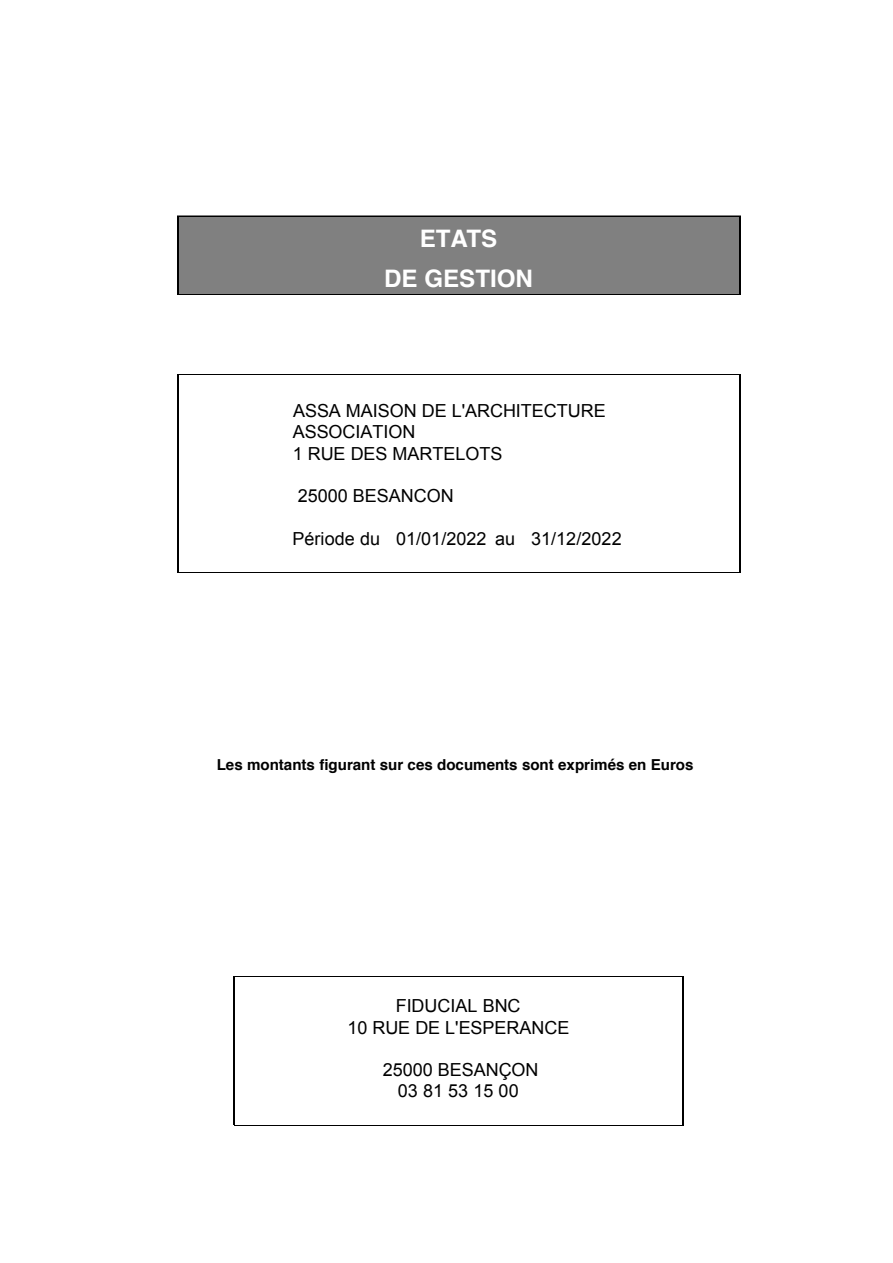
<style>
.page{position:relative;width:893px;height:1263px;background:#fff}
.page>*{position:absolute;margin:0;border:0;box-sizing:border-box;transform-origin:0 0}
.t1{font:700 24.15px/39.3px "Helvetica";color:#fff;text-align:center}
.t2{font:18px/21.3px "Arial";color:#000;text-align:center}
.t3{font:700 15.15px "Helvetica";color:#000}
</style>
<div class="page">
<div style="left:177px;top:216px;width:564px;height:39px;background:#808080"></div>
<div style="left:177px;top:255px;width:564px;height:39px;background:#808080"></div>
<hr style="left:177px;top:216px;width:1px;height:40px;background:#000">
<hr style="left:740px;top:216px;width:1px;height:40px;background:#000">
<hr style="left:177px;top:255px;width:1px;height:40px;background:#000">
<hr style="left:740px;top:255px;width:1px;height:40px;background:#000">
<svg style="left:177px;top:375px;width:1px;height:197px"></svg>
<svg style="left:740px;top:375px;width:1px;height:197px"></svg>
<svg style="left:234px;top:977px;width:1px;height:148px"></svg>
<svg style="left:683px;top:976px;width:1px;height:149px"></svg>
<hr style="left:177px;top:216px;width:564px;height:1px;background:#000">
<hr style="left:177px;top:294px;width:564px;height:1px;background:#000">
<hr style="left:177px;top:374px;width:564px;height:1px;background:#000">
<hr style="left:177px;top:572px;width:564px;height:1px;background:#000">
<hr style="left:234px;top:976px;width:449px;height:1px;background:#000">
<hr style="left:234px;top:1125px;width:449px;height:1px;background:#000">
<h1 class="t1" style="left:384px;top:221px;width:150px">ETATS<br>DE GESTION</h1>
<p class="t2" style="left:293px;top:400px;width:314px;text-align:left">ASSA MAISON DE L'ARCHITECTURE<br>ASSOCIATION<br>1 RUE DES MARTELOTS</p>
<p class="t2" style="left:298px;top:485px;width:157px">25000 BESANCON</p>
<p class="t2" style="left:292px;top:528px;width:331px">Période du 01/01/2022 au 31/12/2022</p>
<p class="t3" style="left:217px;top:758px;width:478px">Les montants figurant sur ces documents sont exprimés en Euros</p>
<p class="t2" style="left:347px;top:995px;width:223px">FIDUCIAL BNC<br>10 RUE DE L'ESPERANCE</p>
<p class="t2" style="left:383px;top:1059px;width:157px">25000 BESANÇON<br>03 81 53 15 00</p>
</div>
